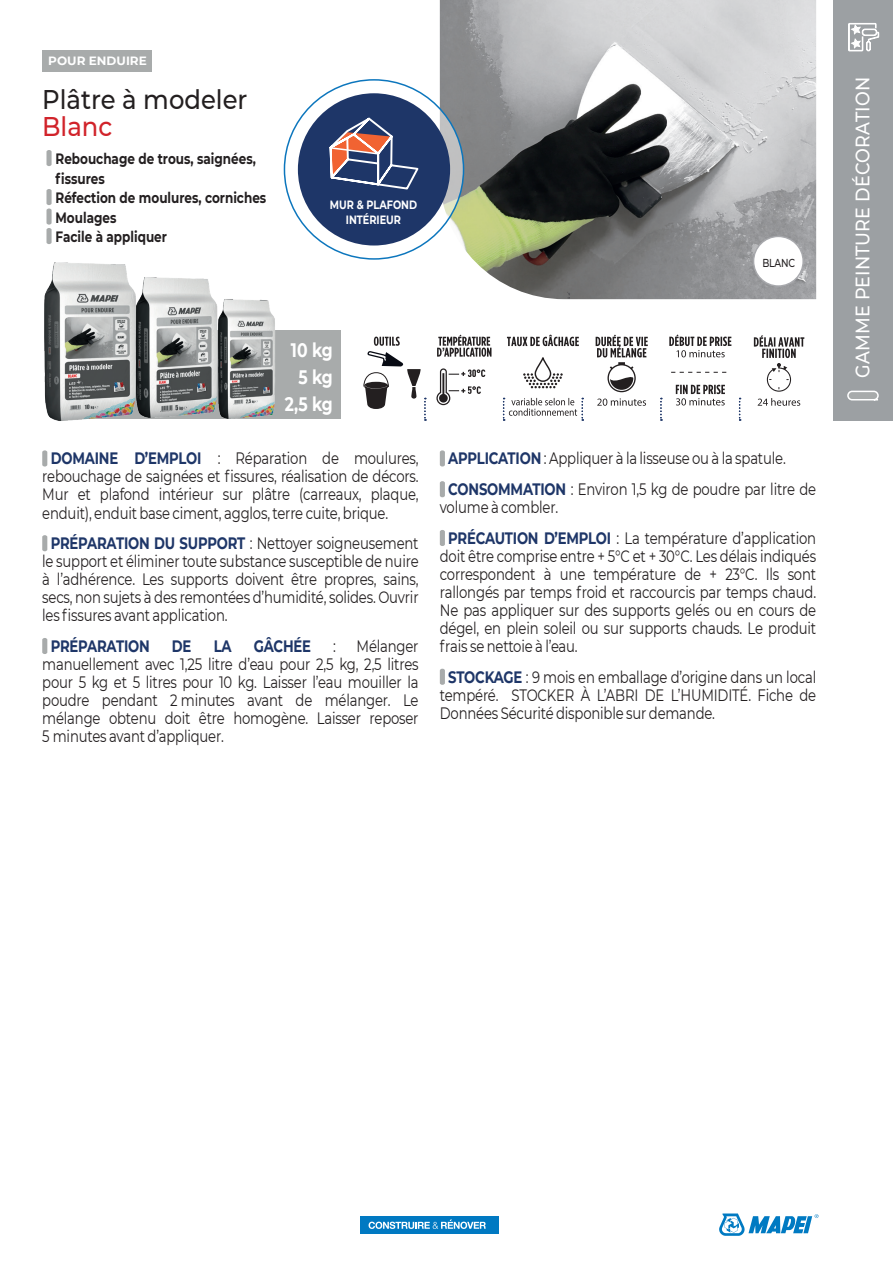
<style>
.page{position:relative;width:893px;height:1263px;background:#fff}
.page>*{position:absolute;margin:0;border:0;box-sizing:border-box;transform-origin:0 0}
.t1{font:500 27px "Montserrat";color:#231f20;scale:.9 1}
.t2{font:500 27px "Montserrat";color:#d1232a;scale:.9 1}
.t3{font:500 19.5px "Montserrat";letter-spacing:.01em;color:#fff;scale:.9 1}
.t4{font:700 19.5px/27px "Montserrat";letter-spacing:-.025em;color:#fff;text-align:right;scale:.8 1}
.t5{font:16.5px/18px "Montserrat";letter-spacing:-.015em;color:#231f20;text-align:justify;scale:.8 1}
.t6{font:700 16.5px "Montserrat";letter-spacing:-.015em;color:#1e3668;scale:.8 1}
.t7{font:700 15px/19.5px "Montserrat";color:#231f20;scale:.8 1}
.t8{font:700 12px/15px "Montserrat";color:#fff;text-align:center;scale:.81 1}
.t9{font:700 12px "Montserrat";color:#fff}
.t10{font:500 11.55px "Montserrat";letter-spacing:-.015em;color:#231f20;scale:.8 1}
.s1{font-weight:700;color:#1e3668}
</style>
<div class="page">
<svg style="left:719px;top:1213px;width:99px;height:23px"></svg>
<div style="left:42px;top:50px;width:110px;height:21px;background:#a8abab"></div>
<img style="left:440px;top:0;width:376px;height:299px">
<svg style="left:46px;top:150px;width:6px;height:16px"></svg>
<svg style="left:46px;top:189px;width:6px;height:55px"></svg>
<svg style="left:42px;top:450px;width:5px;height:16px"></svg>
<svg style="left:42px;top:535px;width:5px;height:16px"></svg>
<svg style="left:42px;top:638px;width:5px;height:16px"></svg>
<svg style="left:440px;top:450px;width:5px;height:16px"></svg>
<svg style="left:440px;top:481px;width:5px;height:16px"></svg>
<svg style="left:440px;top:530px;width:5px;height:16px"></svg>
<svg style="left:440px;top:669px;width:5px;height:16px"></svg>
<div style="left:79px;top:330px;width:262px;height:89px;background:#a8abab"></div>
<img style="left:140px;top:277px;width:72px;height:141px">
<img style="left:44px;top:262px;width:96px;height:159px">
<img style="left:212px;top:298px;width:63px;height:121px">
<div style="left:754px;top:236px;width:49px;height:50px;background:#fff;border-radius:50%"></div>
<div style="left:753px;top:236px;width:51px;height:51px;border:1px solid #a8a9ad;border-radius:50%"></div>
<svg style="left:284px;top:80px;width:180px;height:179px"></svg>
<div style="left:298px;top:93px;width:152px;height:152px;background:#1e3668;border-radius:50%"></div>
<svg style="left:437px;top:335px;width:54px;height:22px"></svg>
<svg style="left:436px;top:368px;width:49px;height:37px"></svg>
<div style="left:535px;top:357px;width:16px;height:25px;border:1px solid #231f20;border-radius:8px"></div>
<svg style="left:523px;top:373px;width:40px;height:15px"></svg>
<svg style="left:507px;top:335px;width:72px;height:11px"></svg>
<svg style="left:597px;top:398px;width:49px;height:8px"></svg>
<svg style="left:596px;top:335px;width:52px;height:57px"></svg>
<svg style="left:671px;top:372px;width:55px;height:1px"></svg>
<svg style="left:676px;top:385px;width:49px;height:20px"></svg>
<svg style="left:669px;top:334px;width:62px;height:23px"></svg>
<svg style="left:754px;top:335px;width:50px;height:57px"></svg>
<svg style="left:758px;top:398px;width:42px;height:8px"></svg>
<svg style="left:364px;top:337px;width:62px;height:84px"></svg>
<svg style="left:503px;top:398px;width:80px;height:23px"></svg>
<svg style="left:660px;top:398px;width:2px;height:23px"></svg>
<svg style="left:739px;top:398px;width:2px;height:23px"></svg>
<div style="left:833px;top:0;width:60px;height:421px;background:#9ca0a3"></div>
<svg style="left:848px;top:23px;width:31px;height:28px"></svg>
<div style="left:847px;top:391px;width:32px;height:9px;background:#a8abab;border:2px solid #fff;border-radius:4px"></div>
<svg style="left:329px;top:117px;width:90px;height:73px"></svg>
<div style="left:360px;top:1216px;width:139px;height:17px;background:#0079c2"></div>
<svg style="left:369px;top:1219px;width:117px;height:10px"></svg>
<p class="t9" style="left:48px;top:52px;width:100px">POUR ENDUIRE</p>
<h1 class="t1" style="left:42px;top:81px;width:230px">Plâtre à modeler</h1>
<h1 class="t2" style="left:42px;top:108px;width:80px">Blanc</h1>
<p class="t7" style="left:56px;top:148px;width:265px">Rebouchage de trous, saignées, fissures<br>Réfection de moulures, corniches<br>Moulages<br>Facile à appliquer</p>
<p class="t8" style="left:330px;top:197px;width:109px">MUR &amp; PLAFOND<br>INTÉRIEUR</p>
<p class="t10" style="left:762px;top:255px;width:43px">BLANC</p>
<p class="t4" style="left:285px;top:336px;width:62px">10 kg<br>5 kg<br>2,5 kg</p>
<p class="t5" style="left:42px;top:449px;width:472px;text-indent:8px"><span class="s1">DOMAINE D’EMPLOI</span> : Réparation de moulures, rebouchage de saignées et fissures, réalisation de décors.<br>Mur et plafond intérieur sur plâtre (carreaux, plaque, enduit), enduit base ciment, agglos, terre cuite, brique.</p>
<p class="t5" style="left:42px;top:534px;width:472px;text-indent:8px"><span class="s1">PRÉPARATION DU SUPPORT</span> : Nettoyer soigneusement le support et éliminer toute substance susceptible de nuire à l’adhérence. Les supports doivent être propres, sains, secs, non sujets à des remontées d’humidité, solides. Ouvrir les fissures avant application.</p>
<p class="t6" style="left:51px;top:634px;width:125px">PRÉPARATION</p>
<p class="t6" style="left:172px;top:634px;width:26px">DE</p>
<p class="t6" style="left:214px;top:634px;width:24px">LA</p>
<p class="t6" style="left:254px;top:634px;width:73px">GÂCHÉE</p>
<p class="t5" style="left:42px;top:636px;width:472px;text-indent:291px">: Mélanger manuellement avec 1,25 litre d’eau pour 2,5 kg, 2,5 litres pour 5 kg et 5 litres pour 10 kg. Laisser l’eau mouiller la poudre pendant 2 minutes avant de mélanger. Le mélange obtenu doit être homogène. Laisser reposer 5 minutes avant d’appliquer.</p>
<p class="t5" style="left:448px;top:443px;width:461px;line-height:30.8px"><span class="s1">APPLICATION</span> : Appliquer à la lisseuse ou à la spatule.<br><span class="s1">CONSOMMATION</span> : Environ 1,5 kg de poudre par litre de</p>
<p class="t5" style="left:448px;top:491px;width:461px;line-height:30.8px;text-indent:-8px">volume à combler.<br><span class="s1">PRÉCAUTION D’EMPLOI</span> : La température d’application</p>
<p class="t5" style="left:440px;top:546px;width:472px">doit être comprise entre + 5°C et + 30°C. Les délais indiqués correspondent à une température de + 23°C. Ils sont rallongés par temps froid et raccourcis par temps chaud.<br>Ne pas appliquer sur des supports gelés ou en cours de dégel, en plein soleil ou sur supports chauds. Le produit frais se nettoie à l’eau.</p>
<p class="t5" style="left:440px;top:667px;width:472px;text-indent:8px"><span class="s1">STOCKAGE</span> : 9 mois en emballage d’origine dans un local tempéré. STOCKER À L’ABRI DE L’HUMIDITÉ. Fiche de Données Sécurité disponible sur demande.</p>
<p class="t3" style="left:849px;top:378px;width:336px;rotate:-90deg">GAMME PEINTURE DÉCORATION</p>
</div>
